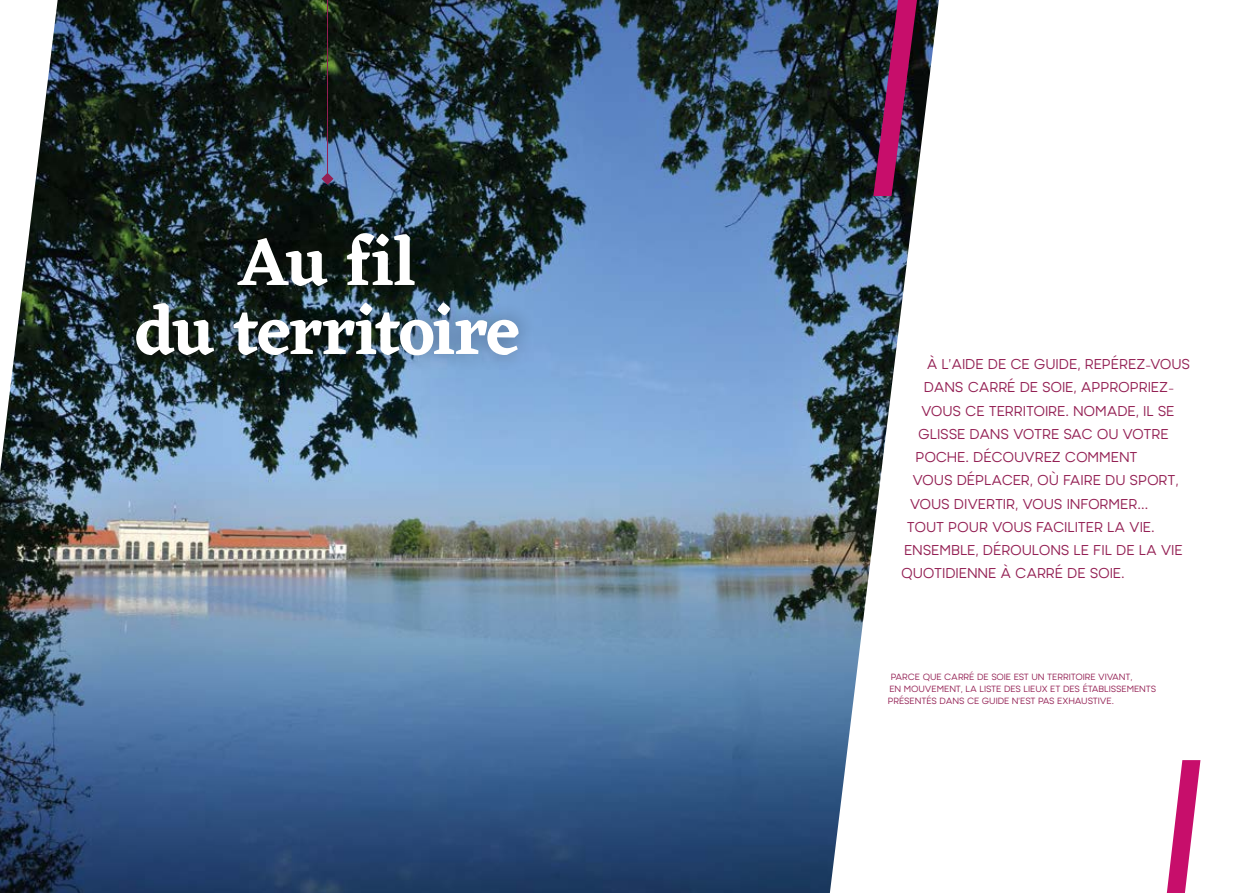
<style>
.page{position:relative;width:1259px;height:893px;background:#fff}
.page>*{position:absolute;margin:0;border:0;box-sizing:border-box;transform-origin:0 0}
.t1{font:600 69px/69px "Eczar";letter-spacing:-.025em;color:#fff;text-align:center}
.t2{font:14.25px "Minimo";letter-spacing:-.01em;color:#931f53}
.t3{font:9px/12px "Minimo";letter-spacing:-.01em;color:#931f53}
</style>
<div class="page">
<img style="left:0;top:0;width:939px;height:893px">
<div style="left:118px;top:215px;width:418px;height:158px;background:#000;opacity:.32"></div>
<hr style="left:327px;top:0;width:1px;height:179px;background:#931f53">
<svg style="left:321px;top:173px;width:12px;height:12px"></svg>
<img style="left:873px;top:0;width:44px;height:196px">
<svg style="left:1166px;top:760px;width:35px;height:133px"></svg>
<h1 class="t1" style="left:135px;top:227px;width:386px">Au fil<br>du territoire</h1>
<p class="t2" style="left:927px;top:355px;width:265px">À L’AIDE DE CE GUIDE, REPÉREZ-VOUS</p>
<p class="t2" style="left:924px;top:378px;width:252px">DANS CARRÉ DE SOIE, APPROPRIEZ-</p>
<p class="t2" style="left:921px;top:401px;width:255px">VOUS CE TERRITOIRE. NOMADE, IL SE</p>
<p class="t2" style="left:918px;top:424px;width:252px">GLISSE DANS VOTRE SAC OU VOTRE</p>
<p class="t2" style="left:915px;top:448px;width:224px">POCHE. DÉCOUVREZ COMMENT</p>
<p class="t2" style="left:912px;top:471px;width:268px">VOUS DÉPLACER, OÙ FAIRE DU SPORT,</p>
<p class="t2" style="left:909px;top:494px;width:240px">VOUS DIVERTIR, VOUS INFORMER…</p>
<p class="t2" style="left:907px;top:518px;width:249px">TOUT POUR VOUS FACILITER LA VIE.</p>
<p class="t2" style="left:904px;top:541px;width:280px">ENSEMBLE, DÉROULONS LE FIL DE LA VIE</p>
<p class="t2" style="left:901px;top:564px;width:225px">QUOTIDIENNE À CARRÉ DE SOIE.</p>
<p class="t3" style="left:888px;top:670px;width:270px;text-indent:3px">PARCE QUE CARRÉ DE SOIE EST UN TERRITOIRE VIVANT,<br>EN MOUVEMENT, LA LISTE DES LIEUX ET DES ÉTABLISSEMENTS<br>PRÉSENTÉS DANS CE GUIDE N’EST PAS EXHAUSTIVE.</p>
</div>
